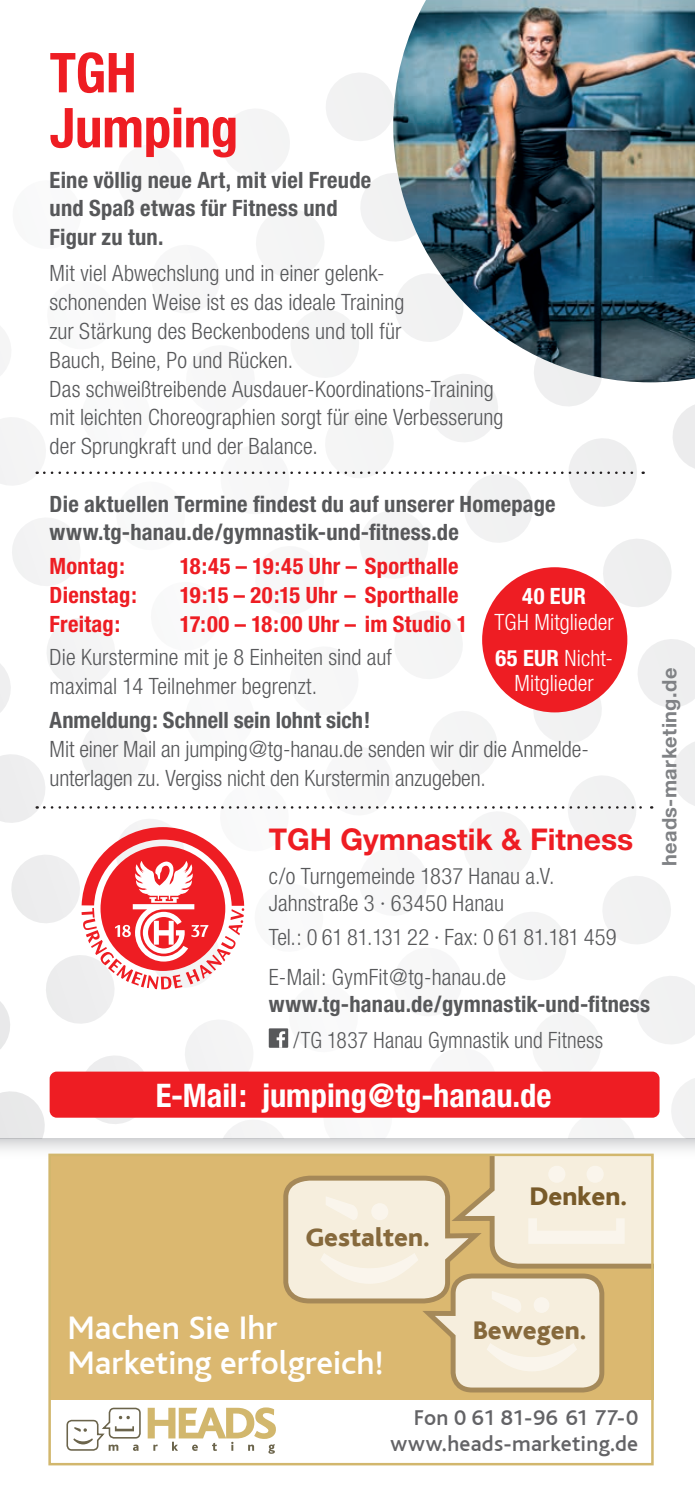
<style>
.page{position:relative;width:695px;height:1489px;background:#fff}
.page>*{position:absolute;margin:0;border:0;box-sizing:border-box;transform-origin:0 0}
.t1{font:700 condensed 55px/55px "Helvetica Neue";letter-spacing:-.005em;color:#ee1d23}
.t2{font:500 34.25px/35.2px "Bliss";color:#fff}
.t3{font:700 condensed 32.5px "Helvetica Neue";letter-spacing:-.005em;color:#fff}
.t4{font:700 30px "Helvetica Neue CE";color:#ee1d23}
.t5{font:800 26.75px "Bliss";color:#86693c}
.t6{font:800 26.75px "Bliss";color:#785a29}
.t7{font:300 condensed 22.5px/28.8px "Helvetica Neue";letter-spacing:.005em;color:#57585a}
.t8{font:700 condensed 22.5px/28.8px "Helvetica Neue";letter-spacing:.01em;color:#57585a}
.t9{font:700 condensed 22.5px "Helvetica Neue";letter-spacing:.01em;color:#ee1d23}
.t10{font:500 22.5px/26.2px "Bliss";letter-spacing:.01em;color:#636366;text-align:right}
.t11{font:300 condensed 22.5px/35.8px "Helvetica Neue";letter-spacing:.005em;color:#fff}
.t12{font:300 condensed 22.5px "Helvetica Neue";letter-spacing:.005em;color:#57585a;scale:.96 1}
.t13{font:700 condensed 22.5px "Helvetica Neue";color:#fff}
.t14{font:700 20px "Helvetica Neue CE";letter-spacing:.02em;color:#808285}
.s1{font-weight:700}
</style>
<div class="page">
<svg style="left:0;top:73px;width:537px;height:531px"></svg>
<svg style="left:44px;top:471px;width:599px;height:3px"></svg>
<svg style="left:44px;top:806px;width:608px;height:2px"></svg>
<div style="left:0;top:1137px;width:694px;height:22px;background:linear-gradient(to bottom,#d4d5d7,#fff)"></div>
<svg style="left:81px;top:827px;width:163px;height:162px"></svg>
<div style="left:269px;top:1028px;width:19px;height:19px;background:#57585a"></div>
<svg style="left:276px;top:1031px;width:9px;height:16px"></svg>
<div style="left:50px;top:1071px;width:609px;height:46px;background:#ee1d23;border-radius:7px"></div>
<img style="left:393px;top:0;width:301px;height:382px">
<div style="left:482px;top:567px;width:145px;height:145px;background:#ee1d23;border-radius:50%"></div>
<div style="left:49px;top:1154px;width:604px;height:245px;background:#dbb870"></div>
<svg style="left:283px;top:1156px;width:367px;height:237px"></svg>
<svg style="left:66px;top:1407px;width:210px;height:46px"></svg>
<div style="left:48px;top:1153px;width:605px;height:312px;border:2px solid #d2b76d"></div>
<h1 class="t1" style="left:50px;top:45px;width:190px">TGH<br>Jumping</h1>
<p class="t8" style="left:50px;top:165px;width:323px">Eine völlig neue Art, mit viel Freude und Spaß etwas für Fitness und<br>Figur zu tun.</p>
<p class="t7" style="left:50px;top:259px;width:455px">Mit viel Abwechslung und in einer gelenk-<br>schonenden Weise ist es das ideale Training<br>zur Stärkung des Beckenbodens und toll für<br>Bauch, Beine, Po und Rücken.<br>Das schweißtreibende Ausdauer-Koordinations-Training mit leichten Choreographien sorgt für eine Verbesserung der Sprungkraft und der Balance.</p>
<p class="t8" style="left:50px;top:489px;width:507px">Die aktuellen Termine findest du auf unserer Homepage www.tg-hanau.de/gymnastik-und-fitness.de</p>
<p class="t9" style="left:50px;top:552px;width:77px">Montag:</p>
<p class="t9" style="left:180px;top:552px;width:280px">18:45 – 19:45 Uhr – Sporthalle</p>
<p class="t9" style="left:50px;top:581px;width:89px">Dienstag:</p>
<p class="t9" style="left:180px;top:581px;width:280px">19:15 – 20:15 Uhr – Sporthalle</p>
<p class="t9" style="left:50px;top:610px;width:72px">Freitag:</p>
<p class="t9" style="left:180px;top:610px;width:289px">17:00 – 18:00 Uhr – im Studio 1</p>
<p class="t7" style="left:50px;top:643px;width:344px">Die Kurstermine mit je 8 Einheiten sind auf maximal 14 Teilnehmer begrenzt.</p>
<p class="t8" style="left:50px;top:705px;width:322px">Anmeldung: Schnell sein lohnt sich!</p>
<p class="t7" style="left:50px;top:734px;width:540px">Mit einer Mail an jumping@tg-hanau.de senden wir dir die Anmelde&shy;unterlagen zu. Vergiss nicht den Kurstermin anzugeben.</p>
<p class="t13" style="left:522px;top:582px;width:65px">40 EUR</p>
<p class="t11" style="left:494px;top:603px;width:121px">TGH Mitglieder<br><span class="s1">65 EUR</span> Nicht-</p>
<p class="t11" style="left:514px;top:665px;width:81px">Mitglieder</p>
<p class="t14" style="left:656px;top:866px;width:200px;rotate:-90deg">heads-marketing.de</p>
<h3 class="t4" style="left:269px;top:821px;width:366px">TGH Gymnastik &amp; Fitness</h3>
<p class="t7" style="left:269px;top:862px;width:287px;line-height:27px">c/o Turngemeinde 1837 Hanau a.V.<br>Jahnstraße 3 · 63450 Hanau</p>
<p class="t7" style="left:269px;top:917px;width:349px;line-height:39px">Tel.: 0 61 81.131 22 · Fax: 0 61 81.181 459<br>E-Mail: GymFit@tg-hanau.de</p>
<p class="t8" style="left:269px;top:988px;width:383px">www.tg-hanau.de/gymnastik-und-fitness</p>
<p class="t12" style="left:293px;top:1026px;width:324px">/TG 1837 Hanau Gymnastik und Fitness</p>
<h3 class="t3" style="left:156px;top:1075px;width:397px">E-Mail: jumping@tg-hanau.de</h3>
<p class="t5" style="left:305px;top:1222px;width:126px">Gestalten.</p>
<h2 class="t2" style="left:67px;top:1310px;width:318px">Machen Sie Ihr<br>Marketing erfolgreich!</h2>
<p class="t6" style="left:530px;top:1182px;width:99px">Denken.</p>
<p class="t5" style="left:473px;top:1316px;width:115px">Bewegen.</p>
<p class="t10" style="left:390px;top:1404px;width:249px">Fon 0 61 81-96 61 77-0 www.heads-marketing.de</p>
</div>
